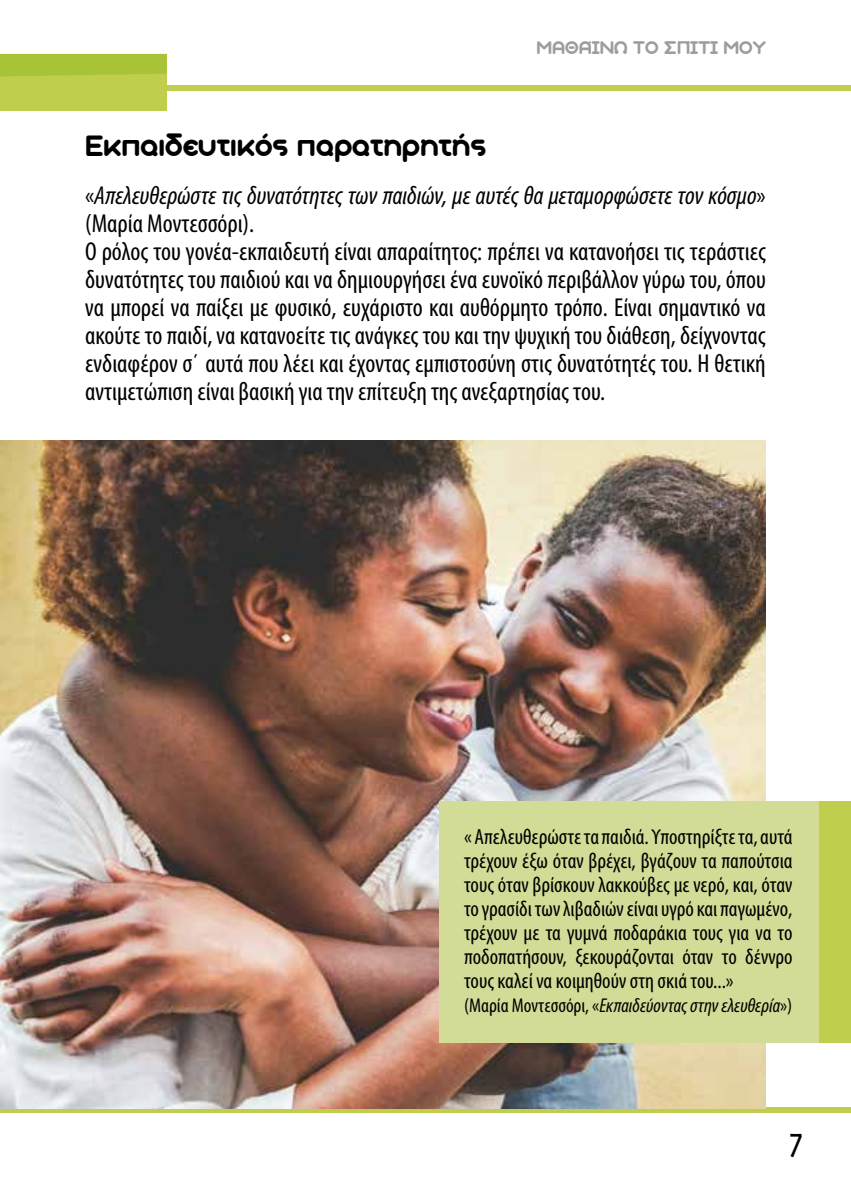
<style>
.page{position:relative;width:851px;height:1191px;background:#fff}
.page>*{position:absolute;margin:0;border:0;box-sizing:border-box;transform-origin:0 0}
.t1{font:32px "Aka Acid GR Soft Ice Cream";color:#000}
.t2{font:condensed 26px/28px "Myriad Pro";color:#000}
.t3{font:24px "KG She Persisted";color:#000}
.t4{font:condensed 22px/24px "Myriad Pro";color:#000;text-align:justify}
.t5{font:italic condensed 20px "Myriad Pro";color:#000}
.t6{font:20px "Aka Acid GR Soft Ice Cream";color:#9d9d9c}
.s1{font-style:italic}
.s2{font-style:normal}
</style>
<div class="page">
<div style="left:0;top:85px;width:850px;height:5px;background:#bfce4d"></div>
<div style="left:0;top:54px;width:167px;height:57px;background:#bfce4d"></div>
<div style="left:0;top:54px;width:167px;height:22px;background:#a8c436"></div>
<svg style="left:0;top:1107px;width:850px;height:5px;background:#bfc862"></svg>
<img style="left:0;top:440px;width:765px;height:668px">
<div style="left:439px;top:801px;width:411px;height:241px;background:#d2dc96"></div>
<div style="left:819px;top:801px;width:31px;height:241px;background:#bfce4d"></div>
<p class="t6" style="left:536px;top:37px;width:231px">MΑΘΑΊΝΩ ΤΟ ΣΠΊΤΙ ΜΟΥ</p>
<p class="t1" style="left:85px;top:130px;width:402px">Εκπαιδευτικός παρατηρητής</p>
<p class="t2" style="left:85px;top:182px;width:682px">«<span class="s1">Απελευθερώστε τις δυνατότητες των παιδιών, με αυτές θα μεταμορφώσετε τον κόσμο</span>» (Μαρία Μοντεσσόρι).<br>Ο ρόλος του γονέα-εκπαιδευτή είναι απαραίτητος: πρέπει να κατανοήσει τις τεράστιες δυνατότητες του παιδιού και να δημιουργήσει ένα ευνοϊκό περιβάλλον γύρω του, όπου να μπορεί να παίξει με φυσικό, ευχάριστο και αυθόρμητο τρόπο. Είναι σημαντικό να ακούτε το παιδί, να κατανοείτε τις ανάγκες του και την ψυχική του διάθεση, δείχνοντας ενδιαφέρον σ΄ αυτά που λέει και έχοντας εμπιστοσύνη στις δυνατότητές του. Η θετική αντιμετώπιση είναι βασική για την επίτευξη της ανεξαρτησίας του.</p>
<p class="t4" style="left:464px;top:825px;width:330px">« Απελευθερώστε τα παιδιά. Υποστηρίξτε τα, αυτά τρέχουν έξω όταν βρέχει, βγάζουν τα παπούτσια τους όταν βρίσκουν λακκούβες με νερό, και, όταν το γρασίδι των λιβαδιών είναι υγρό και παγωμένο, τρέχουν με τα γυμνά ποδαράκια τους για να το ποδοπατήσουν, ξεκουράζονται όταν το δέννρο τους καλεί να κοιμηθούν στη σκιά του...»</p>
<p class="t5" style="left:464px;top:995px;width:330px"><span class="s2">(Μαρία Μοντεσσόρι, «</span>Εκπαιδεύοντας στην ελευθερία<span class="s2">»)</span></p>
<p class="t3" style="left:790px;top:1127px;width:14px">7</p>
</div>
